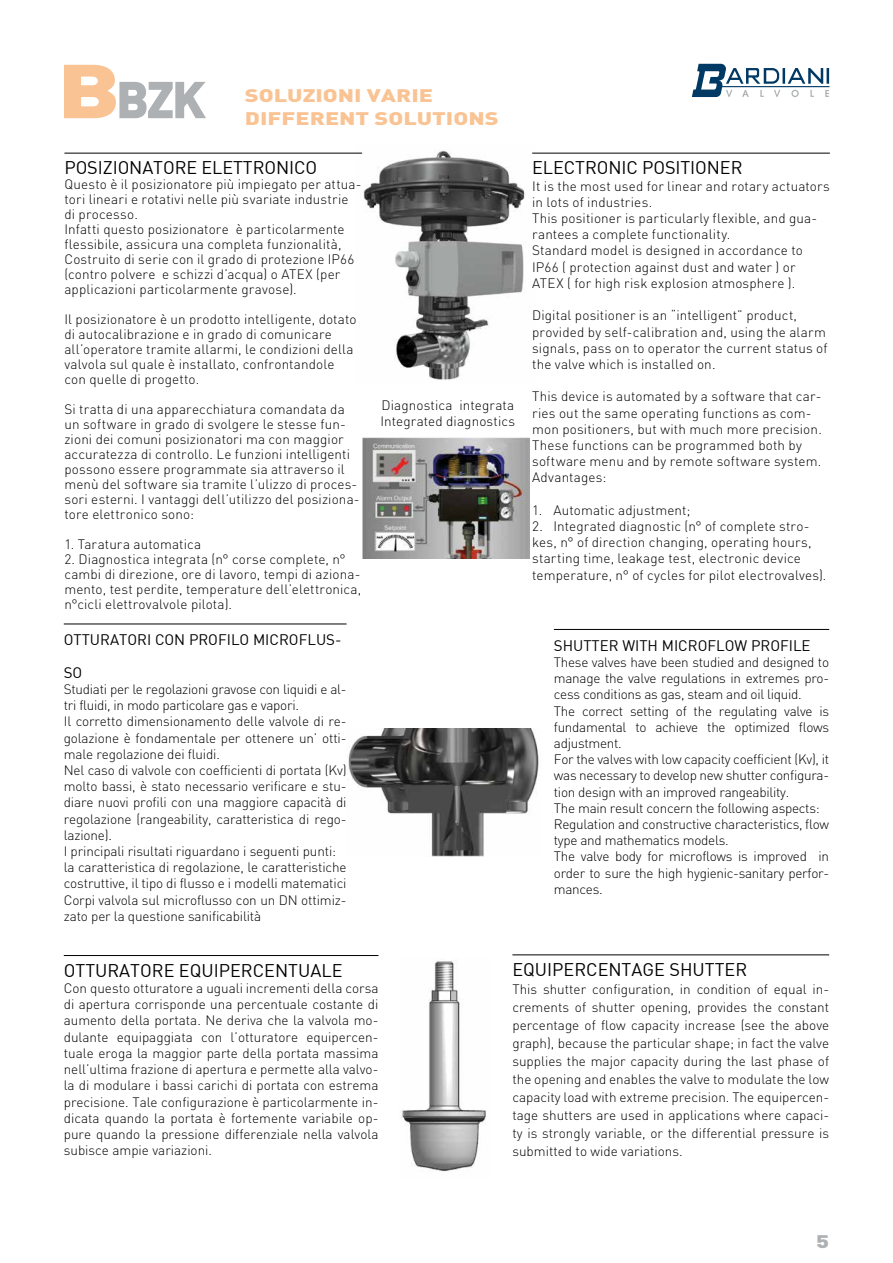
<style>
.page{position:relative;width:893px;height:1263px;background:#fff}
.page>*{position:absolute;margin:0;border:0;box-sizing:border-box;transform-origin:0 0}
.t1{font:900 51px "DIN";color:#adb1b4}
.t2{font:18px "DIN";color:#000}
.t3{font:900 18px/23.5px "DIN";color:#f9c393;scale:1.3 1}
.t4{font:900 18px "DIN";color:#adb1b4;scale:1.3 1}
.t5{font:15px/32.4px "DIN";color:#000}
.t6{font:300 13.5px/16.2px "DIN";letter-spacing:.005em;color:#000}
.t7{font:300 13.5px/16.2px "DIN";letter-spacing:-.02em;color:#000}
.s1{font-size:75px;color:#f9c393}
</style>
<div class="page">
<svg style="left:692px;top:64px;width:138px;height:33px"></svg>
<hr style="left:64px;top:955px;width:314px;height:1px;background:#000">
<img style="left:401px;top:961px;width:85px;height:211px">
<hr style="left:64px;top:624px;width:283px;height:1px;background:#000">
<img style="left:348px;top:728px;width:191px;height:128px">
<hr style="left:554px;top:629px;width:275px;height:1px;background:#000">
<hr style="left:512px;top:954px;width:317px;height:1px;background:#000">
<img style="left:355px;top:150px;width:179px;height:230px">
<img style="left:363px;top:437px;width:166px;height:122px">
<hr style="left:64px;top:153px;width:298px;height:1px;background:#000">
<hr style="left:532px;top:153px;width:298px;height:1px;background:#000">
<h1 class="t1" style="left:57px;top:66px;width:151px"><span class="s1">B</span>BZK</h1>
<h2 class="t3" style="left:245px;top:82px;width:197px">SOLUZIONI VARIE<br>DIFFERENT SOLUTIONS</h2>
<h2 class="t2" style="left:64px;top:157px;width:254px">POSIZIONATORE ELETTRONICO</h2>
<p class="t6" style="left:64px;top:177px;width:299px;line-height:15px">Questo è il posizionatore più impiegato per attua&shy;tori lineari e rotativi nelle più svariate industrie di processo.<br>Infatti questo posizionatore è particolarmente flessibile, assicura una completa funzionalità, Costruito di serie con il grado di protezione IP66 (contro polvere e schizzi d’acqua) o ATEX (per applicazioni particolarmente gravose).</p>
<p class="t6" style="left:64px;top:312px;width:294px;line-height:15px">Il posizionatore è un prodotto intelligente, dotato di autocalibrazione e in grado di comunicare all’operatore tramite allarmi, le condizioni della valvola sul quale è installato, confrontandole con quelle di progetto.</p>
<p class="t6" style="left:64px;top:402px;width:297px;line-height:15px">Si tratta di una apparecchiatura comandata da un software in grado di svolgere le stesse fun&shy;zioni dei comuni posizionatori ma con maggior accuratezza di controllo. Le funzioni intelligenti possono essere programmate sia attraverso il menù del software sia tramite l’ulizzo di proces&shy;sori esterni. I vantaggi dell’utilizzo del posiziona&shy;tore elettronico sono:</p>
<p class="t6" style="left:64px;top:536px;width:138px">1. Taratura automatica</p>
<p class="t6" style="left:64px;top:552px;width:298px;line-height:15px">2. Diagnostica integrata (n° corse complete, n° cambi di direzione, ore di lavoro, tempi di aziona&shy;mento, test perdite, temperature dell’elettronica, n°cicli elettrovalvole pilota).</p>
<p class="t6" style="left:380px;top:397px;width:136px">Diagnostica integrata<br>Integrated diagnostics</p>
<p class="t5" style="left:64px;top:623px;width:279px">OTTURATORI CON PROFILO MICROFLUS-<br>SO</p>
<p class="t6" style="left:64px;top:681px;width:284px">Studiati per le regolazioni gravose con liquidi e al&shy;tri fluidi, in modo particolare gas e vapori.<br>Il corretto dimensionamento delle valvole di re&shy;golazione è fondamentale per ottenere un’ otti&shy;male regolazione dei fluidi.<br>Nel caso di valvole con coefficienti di portata (Kv) molto bassi, è stato necessario verificare e stu&shy;diare nuovi profili con una maggiore capacità di regolazione (rangeability, caratteristica di rego&shy;lazione).<br>I principali risultati riguardano i seguenti punti: la caratteristica di regolazione, le caratteristiche costruttive, il tipo di flusso e i modelli matematici Corpi valvola sul microflusso con un DN ottimiz&shy;zato per la questione sanificabilità</p>
<h2 class="t2" style="left:532px;top:157px;width:212px">ELECTRONIC POSITIONER</h2>
<p class="t6" style="left:532px;top:178px;width:299px">It is the most used for linear and rotary actuators in lots of industries.<br>This positioner is particularly flexible, and gua&shy;rantees a complete functionality.<br>Standard model is designed in accordance to IP66 ( protection against dust and water ) or ATEX ( for high risk explosion atmosphere ).</p>
<p class="t6" style="left:532px;top:307px;width:297px">Digital positioner is an “intelligent” product, provided by self-calibration and, using the alarm signals, pass on to operator the current status of the valve which is installed on.</p>
<p class="t6" style="left:532px;top:388px;width:291px">This device is automated by a software that car&shy;ries out the same operating functions as com&shy;mon positioners, but with much more precision.<br>These functions can be programmed both by software menu and by remote software system.<br>Advantages:</p>
<p class="t6" style="left:532px;top:502px;width:160px">1. Automatic adjustment;</p>
<p class="t6" style="left:532px;top:518px;width:296px">2. Integrated diagnostic (n° of complete stro&shy;kes, n° of direction changing, operating hours, starting time, leakage test, electronic device temperature, n° of cycles for pilot electrovalves).</p>
<p class="t5" style="left:554px;top:629px;width:258px">SHUTTER WITH MICROFLOW PROFILE</p>
<p class="t7" style="left:554px;top:654px;width:277px">These valves have been studied and designed to manage the valve regulations in extremes pro&shy;cess conditions as gas, steam and oil liquid.<br>The correct setting of the regulating valve is fundamental to achieve the optimized flows adjustment.<br>For the valves with low capacity coefficient (Kv), it was necessary to develop new shutter configura&shy;tion design with an improved rangeability.<br>The main result concern the following aspects:<br>Regulation and constructive characteristics, flow type and mathematics models.<br>The valve body for microflows is improved in order to sure the high hygienic-sanitary perfor&shy;mances.</p>
<h2 class="t2" style="left:64px;top:959px;width:280px">OTTURATORE EQUIPERCENTUALE</h2>
<p class="t6" style="left:64px;top:980px;width:316px;text-align:justify">Con questo otturatore a uguali incrementi della corsa di apertura corrisponde una percentuale costante di aumento della portata. Ne deriva che la valvola mo&shy;dulante equipaggiata con l’otturatore equipercen&shy;tuale eroga la maggior parte della portata massima nell’ultima frazione di apertura e permette alla valvo&shy;la di modulare i bassi carichi di portata con estrema precisione. Tale configurazione è particolarmente in&shy;dicata quando la portata è fortemente variabile op&shy;pure quando la pressione differenziale nella valvola subisce ampie variazioni.</p>
<h2 class="t2" style="left:512px;top:958px;width:236px">EQUIPERCENTAGE SHUTTER</h2>
<p class="t6" style="left:512px;top:980px;width:318px;line-height:18px;text-align:justify">This shutter configuration, in condition of equal in&shy;crements of shutter opening, provides the constant percentage of flow capacity increase (see the above graph), because the particular shape; in fact the valve supplies the major capacity during the last phase of the opening and enables the valve to modulate the low capacity load with extreme precision. The equipercen&shy;tage shutters are used in applications where capaci&shy;ty is strongly variable, or the differential pressure is submitted to wide variations.</p>
<h2 class="t4" style="left:816px;top:1229px;width:12px">5</h2>
</div>
